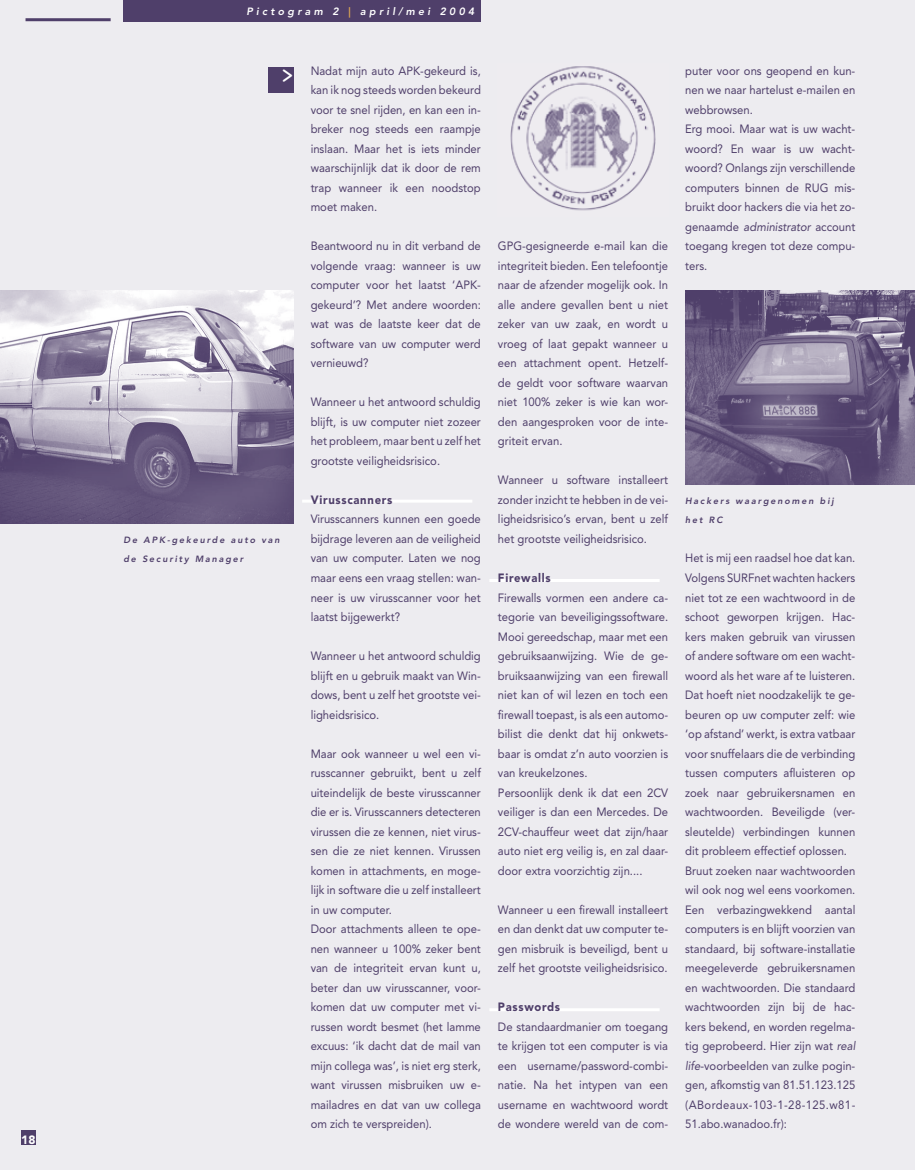
<style>
.page{position:relative;width:915px;height:1170px;background:#fff}
.page>*{position:absolute;margin:0;border:0;box-sizing:border-box;transform-origin:0 0}
.t1{font:18px "OCRA Alternate";color:#fff;scale:.94 1}
.t2{font:12px/19.5px "Avenir";color:#4f3f6a;text-align:justify;scale:.94 1}
.t3{font:900 12px "Avenir";letter-spacing:.06em;color:#4f3f6a;scale:.94 1}
.t4{font:900 12px "Avenir";color:#fff}
.t5{font:italic 800 10.5px "Avenir";letter-spacing:.31em;color:#fff}
.t6{font:italic 800 9px/19.5px "Avenir";letter-spacing:.2em;color:#4f3f6a}
.s1{font-style:normal;color:#dca653}
.s2{font-style:italic}
</style>
<div class="page">
<div style="left:0;top:0;width:914px;height:1169px;background:#edecf0"></div>
<hr style="left:302px;top:499px;width:170px;height:3px;background:#fff">
<hr style="left:489px;top:1008px;width:170px;height:3px;background:#fff">
<hr style="left:489px;top:579px;width:170px;height:3px;background:#fff">
<img style="left:0;top:291px;width:293px;height:232px">
<img style="left:510px;top:66px;width:146px;height:145px">
<img style="left:685px;top:291px;width:229px;height:193px">
<div style="left:268px;top:68px;width:25px;height:25px;background:#4f3f6a"></div>
<hr style="left:26px;top:18px;width:85px;height:3px;background:#4f3f6a">
<div style="left:123px;top:0;width:357px;height:21px;background:#4f3f6a"></div>
<div style="left:21px;top:1129px;width:15px;height:15px;background:#4f3f6a"></div>
<p class="t4" style="left:21px;top:1132px;width:16px">18</p>
<p class="t5" style="left:246px;top:5px;width:229px">Pictogram 2 <span class="s1">|</span> april/mei 2004</p>
<h1 class="t1" style="left:281px;top:68px;width:14px">&gt;</h1>
<p class="t6" style="left:123px;top:530px;width:158px">De APK-gekeurde auto van de Security Manager</p>
<p class="t2" style="left:310px;top:61px;width:182px">Nadat mijn auto APK-gekeurd is, kan ik nog steeds worden bekeurd voor te snel rijden, en kan een in&shy;breker nog steeds een raampje inslaan. Maar het is iets minder waarschijnlijk dat ik door de rem trap wanneer ik een noodstop moet maken.</p>
<p class="t2" style="left:310px;top:236px;width:182px">Beantwoord nu in dit verband de volgende vraag: wanneer is uw computer voor het laatst ‘APK&shy;gekeurd’? Met andere woorden: wat was de laatste keer dat de software van uw computer werd vernieuwd?</p>
<p class="t2" style="left:310px;top:392px;width:182px">Wanneer u het antwoord schuldig blijft, is uw computer niet zozeer het probleem, maar bent u zelf het grootste veiligheidsrisico.</p>
<p class="t3" style="left:310px;top:492px;width:88px">Virusscanners</p>
<p class="t2" style="left:310px;top:509px;width:182px">Virusscanners kunnen een goede bijdrage leveren aan de veiligheid van uw computer. Laten we nog maar eens een vraag stellen: wan&shy;neer is uw virusscanner voor het laatst bijgewerkt?</p>
<p class="t2" style="left:310px;top:646px;width:182px">Wanneer u het antwoord schuldig blijft en u gebruik maakt van Win&shy;dows, bent u zelf het grootste vei&shy;ligheidsrisico.</p>
<p class="t2" style="left:310px;top:743px;width:182px;text-align:left">Maar ook wanneer u wel een vi&shy;russcanner gebruikt, bent u zelf uiteindelijk de beste virusscanner die er is. Virusscanners detecteren virussen die ze kennen, niet virus&shy;sen die ze niet kennen. Virussen komen in attachments, en moge&shy;lijk in software die u zelf installeert in uw computer.<br>Door attachments alleen te ope&shy;nen wanneer u 100% zeker bent van de integriteit ervan kunt u, beter dan uw virusscanner, voor&shy;komen dat uw computer met vi&shy;russen wordt besmet (het lamme excuus: ‘ik dacht dat de mail van mijn collega was’, is niet erg sterk, want virussen misbruiken uw e&shy;mailadres en dat van uw collega om zich te verspreiden).</p>
<p class="t2" style="left:498px;top:236px;width:182px">GPG-gesigneerde e-mail kan die integriteit bieden. Een telefoontje naar de afzender mogelijk ook. In alle andere gevallen bent u niet zeker van uw zaak, en wordt u vroeg of laat gepakt wanneer u een attachment opent. Hetzelf&shy;de geldt voor software waarvan niet 100% zeker is wie kan wor&shy;den aangesproken voor de inte&shy;griteit ervan.</p>
<p class="t2" style="left:498px;top:470px;width:182px">Wanneer u software installeert zonder inzicht te hebben in de vei&shy;ligheidsrisico’s ervan, bent u zelf het grootste veiligheidsrisico.</p>
<p class="t3" style="left:498px;top:570px;width:57px">Firewalls</p>
<p class="t2" style="left:498px;top:587px;width:182px;text-align:left">Firewalls vormen een andere ca&shy;tegorie van beveiligingssoftware.<br>Mooi gereedschap, maar met een gebruiksaanwijzing. Wie de ge&shy;bruiksaanwijzing van een firewall niet kan of wil lezen en toch een firewall toepast, is als een automo&shy;bilist die denkt dat hij onkwets&shy;baar is omdat z’n auto voorzien is van kreukelzones.<br>Persoonlijk denk ik dat een 2CV veiliger is dan een Mercedes. De<br>2CV-chauffeur weet dat zijn/haar auto niet erg veilig is, en zal daar&shy;door extra voorzichtig zijn....</p>
<p class="t2" style="left:498px;top:899px;width:182px">Wanneer u een firewall installeert en dan denkt dat uw computer te&shy;gen misbruik is beveiligd, bent u zelf het grootste veiligheidsrisico.</p>
<p class="t3" style="left:498px;top:999px;width:68px">Passwords</p>
<p class="t2" style="left:498px;top:1016px;width:182px">De standaardmanier om toegang te krijgen tot een computer is via een username/password-combi&shy;natie. Na het intypen van een username en wachtwoord wordt de wondere wereld van de com-</p>
<p class="t2" style="left:685px;top:61px;width:182px;text-align:left">puter voor ons geopend en kun&shy;nen we naar hartelust e-mailen en webbrowsen.<br>Erg mooi. Maar wat is uw wacht&shy;woord? En waar is uw wacht&shy;woord? Onlangs zijn verschillende computers binnen de RUG mis&shy;bruikt door hackers die via het zo&shy;genaamde <span class="s2">administrator</span> account toegang kregen tot deze compu&shy;ters.</p>
<p class="t6" style="left:685px;top:491px;width:150px">Hackers waargenomen bij het RC</p>
<p class="t2" style="left:685px;top:548px;width:182px;text-align:left">Het is mij een raadsel hoe dat kan.<br>Volgens SURFnet wachten hackers niet tot ze een wachtwoord in de schoot geworpen krijgen. Hac&shy;kers maken gebruik van virussen of andere software om een wacht&shy;woord als het ware af te luisteren.<br>Dat hoeft niet noodzakelijk te ge&shy;beuren op uw computer zelf: wie ‘op afstand’ werkt, is extra vatbaar voor snuffelaars die de verbinding tussen computers afluisteren op zoek naar gebruikersnamen en wachtwoorden. Beveiligde (ver&shy;sleutelde) verbindingen kunnen dit probleem effectief oplossen.<br>Bruut zoeken naar wachtwoorden wil ook nog wel eens voorkomen.<br>Een verbazingwekkend aantal computers is en blijft voorzien van standaard, bij software-installatie meegeleverde gebruikersnamen en wachtwoorden. Die standaard wachtwoorden zijn bij de hac&shy;kers bekend, en worden regelma&shy;tig geprobeerd. Hier zijn wat <span class="s2">real life</span>-voorbeelden van zulke pogin&shy;gen, afkomstig van 81.51.123.125 (ABordeaux-103-1-28-125.w81-<br>51.abo.wanadoo.fr):</p>
</div>
